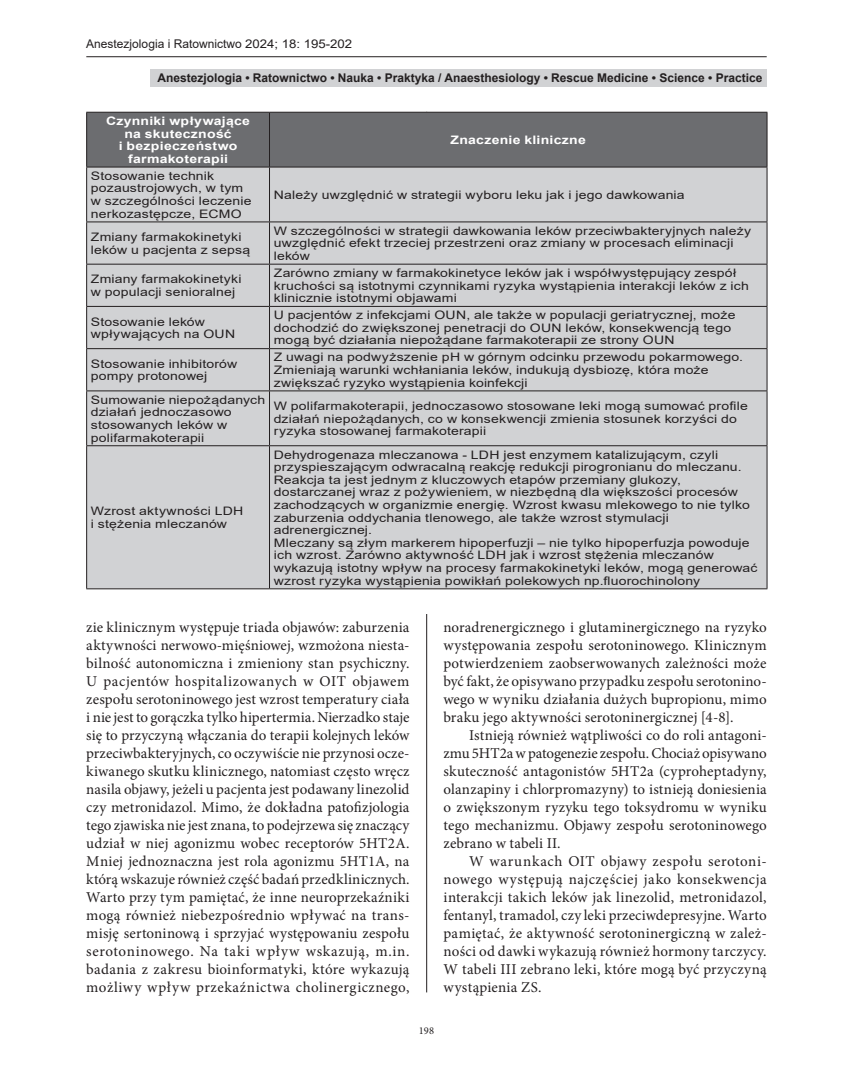
<style>
.page{position:relative;width:853px;height:1066px;background:#fff}
.page>*{position:absolute;margin:0;border:0;box-sizing:border-box;transform-origin:0 0}
.t1{font:15px/18px "Minion Pro";letter-spacing:.015em;color:#231f20;text-align:justify}
.t2{font:700 12px "Arial";color:#231f20}
.t3{font:12px "Arial";color:#231f20}
.t4{font:11.7px/12.6px "Arial";letter-spacing:.01em;color:#231f20;scale:1.2 1}
.t5{font:700 11.7px/12.6px "Arial";letter-spacing:.02em;color:#fff;text-align:center;scale:1.2 1}
.t6{font:10.5px "Minion Pro";color:#231f20}
</style>
<div class="page">
<hr style="left:426px;top:112px;width:1px;height:880px;background:#231f20">
<hr style="left:86px;top:56px;width:681px;height:1px;background:#231f20">
<div style="left:150px;top:69px;width:617px;height:17px;background:#d1d2d4"></div>
<div style="left:86px;top:112px;width:681px;height:501px;background:#fff"></div>
<div style="left:87px;top:113px;width:680px;height:54px;background:#6c6d70"></div>
<div style="left:87px;top:168px;width:680px;height:420px;background:#d1d2d4"></div>
<hr style="left:269px;top:113px;width:1px;height:54px;background:#231f20">
<hr style="left:269px;top:167px;width:1px;height:54px;background:#231f20">
<hr style="left:86px;top:221px;width:183px;height:1px;background:#231f20">
<hr style="left:269px;top:221px;width:498px;height:1px;background:#231f20">
<hr style="left:269px;top:222px;width:1px;height:42px;background:#231f20">
<hr style="left:86px;top:264px;width:183px;height:1px;background:#231f20">
<hr style="left:269px;top:264px;width:498px;height:1px;background:#231f20">
<hr style="left:269px;top:264px;width:1px;height:42px;background:#231f20">
<hr style="left:86px;top:306px;width:183px;height:1px;background:#231f20">
<hr style="left:269px;top:306px;width:498px;height:1px;background:#231f20">
<hr style="left:269px;top:307px;width:1px;height:41px;background:#231f20">
<hr style="left:86px;top:348px;width:183px;height:1px;background:#231f20">
<hr style="left:269px;top:348px;width:498px;height:1px;background:#231f20">
<hr style="left:269px;top:349px;width:1px;height:41px;background:#231f20">
<hr style="left:86px;top:390px;width:183px;height:1px;background:#231f20">
<hr style="left:269px;top:390px;width:498px;height:1px;background:#231f20">
<hr style="left:269px;top:391px;width:1px;height:54px;background:#231f20">
<hr style="left:86px;top:445px;width:183px;height:1px;background:#231f20">
<hr style="left:269px;top:445px;width:498px;height:1px;background:#231f20">
<hr style="left:269px;top:446px;width:1px;height:142px;background:#231f20">
<hr style="left:86px;top:167px;width:1px;height:54px;background:#231f20">
<hr style="left:767px;top:167px;width:1px;height:54px;background:#231f20">
<hr style="left:86px;top:222px;width:1px;height:42px;background:#231f20">
<hr style="left:767px;top:222px;width:1px;height:42px;background:#231f20">
<hr style="left:86px;top:264px;width:1px;height:42px;background:#231f20">
<hr style="left:767px;top:264px;width:1px;height:42px;background:#231f20">
<hr style="left:86px;top:307px;width:1px;height:41px;background:#231f20">
<hr style="left:767px;top:307px;width:1px;height:41px;background:#231f20">
<hr style="left:86px;top:349px;width:1px;height:41px;background:#231f20">
<hr style="left:767px;top:349px;width:1px;height:41px;background:#231f20">
<hr style="left:86px;top:391px;width:1px;height:54px;background:#231f20">
<hr style="left:767px;top:391px;width:1px;height:54px;background:#231f20">
<hr style="left:86px;top:446px;width:1px;height:142px;background:#231f20">
<hr style="left:767px;top:446px;width:1px;height:142px;background:#231f20">
<hr style="left:86px;top:588px;width:183px;height:1px;background:#231f20">
<hr style="left:269px;top:588px;width:498px;height:1px;background:#231f20">
<hr style="left:86px;top:112px;width:183px;height:1px;background:#231f20">
<hr style="left:86px;top:113px;width:1px;height:54px;background:#231f20">
<hr style="left:269px;top:112px;width:498px;height:1px;background:#231f20">
<hr style="left:767px;top:113px;width:1px;height:54px;background:#231f20">
<hr style="left:86px;top:167px;width:183px;height:1px;background:#231f20">
<hr style="left:269px;top:167px;width:498px;height:1px;background:#231f20">
<p class="t3" style="left:86px;top:36px;width:267px">Anestezjologia i Ratownictwo 2024; 18: 195-202</p>
<p class="t2" style="left:157px;top:69px;width:606px">Anestezjologia • Ratownictwo • Nauka • Praktyka / Anaesthesiology • Rescue Medicine • Science • Practice</p>
<p class="t5" style="left:106px;top:115px;width:122px">Czynniki wpływające na skuteczność<br>i bezpieczeństwo farmakoterapii</p>
<p class="t4" style="left:91px;top:169px;width:135px">Stosowanie technik pozaustrojowych, w tym w szczególności leczenie nerkozastępcze, ECMO</p>
<p class="t5" style="left:451px;top:134px;width:114px">Znaczenie kliniczne</p>
<p class="t4" style="left:274px;top:188px;width:344px">Należy uwzględnić w strategii wyboru leku jak i jego dawkowania</p>
<p class="t4" style="left:91px;top:230px;width:134px">Zmiany farmakokinetyki leków u pacjenta z sepsą</p>
<p class="t4" style="left:274px;top:224px;width:399px">W szczególności w strategii dawkowania leków przeciwbakteryjnych należy uwzględnić efekt trzeciej przestrzeni oraz zmiany w procesach eliminacji leków</p>
<p class="t4" style="left:91px;top:273px;width:127px">Zmiany farmakokinetyki w populacji senioralnej</p>
<p class="t4" style="left:274px;top:266px;width:398px">Zarówno zmiany w farmakokinetyce leków jak i współwystępujący zespół kruchości są istotnymi czynnikami ryzyka wystąpienia interakcji leków z ich klinicznie istotnymi objawami</p>
<p class="t4" style="left:91px;top:315px;width:122px">Stosowanie leków wpływających na OUN</p>
<p class="t4" style="left:274px;top:309px;width:386px">U pacjentów z infekcjami OUN, ale także w populacji geriatrycznej, może dochodzić do zwiększonej penetracji do OUN leków, konsekwencją tego mogą być działania niepożądane farmakoterapii ze strony OUN</p>
<p class="t4" style="left:91px;top:357px;width:124px">Stosowanie inhibitorów pompy protonowej</p>
<p class="t4" style="left:274px;top:351px;width:393px">Z uwagi na podwyższenie pH w górnym odcinku przewodu pokarmowego.<br>Zmieniają warunki wchłaniania leków, indukują dysbiozę, która może zwiększać ryzyko wystąpienia koinfekcji</p>
<p class="t4" style="left:91px;top:393px;width:147px">Sumowanie niepożądanych działań jednoczasowo stosowanych leków w polifarmakoterapii</p>
<p class="t4" style="left:274px;top:399px;width:397px">W polifarmakoterapii, jednoczasowo stosowane leki mogą sumować profile działań niepożądanych, co w konsekwencji zmienia stosunek korzyści do ryzyka stosowanej farmakoterapii</p>
<p class="t4" style="left:91px;top:505px;width:128px">Wzrost aktywności LDH i stężenia mleczanów</p>
<p class="t4" style="left:274px;top:448px;width:405px">Dehydrogenaza mleczanowa - LDH jest enzymem katalizującym, czyli przyspieszającym odwracalną reakcję redukcji pirogronianu do mleczanu.<br>Reakcja ta jest jednym z kluczowych etapów przemiany glukozy, dostarczanej wraz z pożywieniem, w niezbędną dla większości procesów zachodzących w organizmie energię. Wzrost kwasu mlekowego to nie tylko zaburzenia oddychania tlenowego, ale także wzrost stymulacji adrenergicznej.<br>Mleczany są złym markerem hipoperfuzji – nie tylko hipoperfuzja powoduje ich wzrost. Zarówno aktywność LDH jak i wzrost stężenia mleczanów wykazują istotny wpływ na procesy farmakokinetyki leków, mogą generować wzrost ryzyka wystąpienia powikłań polekowych np.fluorochinolony</p>
<p class="t1" style="left:86px;top:618px;width:325px">zie klinicznym występuje triada objawów: zaburzenia aktywności nerwowo-mięśniowej, wzmożona niesta&shy;bilność autonomiczna i zmieniony stan psychiczny.<br>U pacjentów hospitalizowanych w OIT objawem zespołu serotoninowego jest wzrost temperatury ciała i nie jest to gorączka tylko hipertermia. Nierzadko staje się to przyczyną włączania do terapii kolejnych leków przeciwbakteryjnych, co oczywiście nie przynosi ocze&shy;kiwanego skutku klinicznego, natomiast często wręcz nasila objawy, jeżeli u pacjenta jest podawany linezolid czy metronidazol. Mimo, że dokładna patofizjologia tego zjawiska nie jest znana, to podejrzewa się znaczący udział w niej agonizmu wobec receptorów 5HT2A.<br>Mniej jednoznaczna jest rola agonizmu 5HT1A, na którą wskazuje również część badań przedklinicznych.<br>Warto przy tym pamiętać, że inne neuroprzekaźniki mogą również niebezpośrednio wpływać na trans&shy;misję sertoninową i sprzyjać występowaniu zespołu serotoninowego. Na taki wpływ wskazują, m.in. badania z zakresu bioinformatyki, które wykazują możliwy wpływ przekaźnictwa cholinergicznego,</p>
<p class="t1" style="left:443px;top:618px;width:325px">noradrenergicznego i glutaminergicznego na ryzyko występowania zespołu serotoninowego. Klinicznym potwierdzeniem zaobserwowanych zależności może być fakt, że opisywano przypadku zespołu serotonino&shy;wego w wyniku działania dużych bupropionu, mimo braku jego aktywności serotoninergicznej [4-8].</p>
<p class="t1" style="left:443px;top:726px;width:325px;text-indent:26px">Istnieją również wątpliwości co do roli antagoni&shy;zmu 5HT2a wpatogenezie zespołu. Chociaż opisywano skuteczność antagonistów 5HT2a (cyproheptadyny, olanzapiny i chlorpromazyny) to istnieją doniesienia o zwiększonym ryzyku tego toksydromu w wyniku tego mechanizmu. Objawy zespołu serotoninowego zebrano w tabeli II.</p>
<p class="t1" style="left:443px;top:852px;width:325px;text-indent:26px">W warunkach OIT objawy zespołu serotoni&shy;nowego występują najczęściej jako konsekwencja interakcji takich leków jak linezolid, metronidazol, fentanyl, tramadol, czy leki przeciwdepresyjne. Warto pamiętać, że aktywność serotoninergiczną w zależ&shy;ności od dawki wykazują również hormony tarczycy.<br>W tabeli III zebrano leki, które mogą być przyczyną wystąpienia ZS.</p>
<p class="t6" style="left:419px;top:1023px;width:17px">198</p>
</div>
